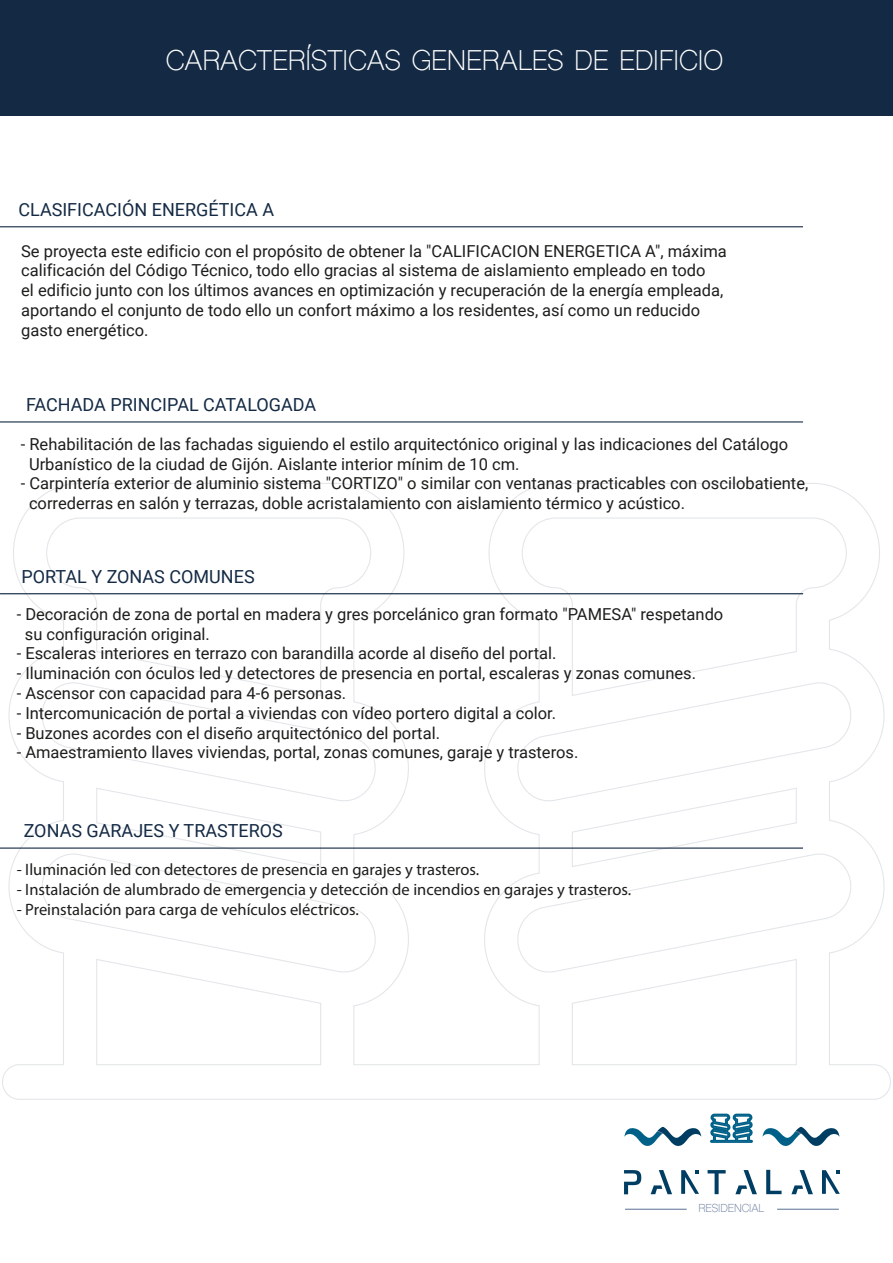
<style>
.page{position:relative;width:893px;height:1263px;background:#fff}
.page>*{position:absolute;margin:0;border:0;box-sizing:border-box;transform-origin:0 0}
.t1{font:27px "Shree Dev 0714";color:#fff}
.t2{font:18px "Roboto";color:#142a44}
.t3{font:16.5px/19.8px "Roboto";color:#1d1d1b}
.t4{font:16.5px "Myriad Pro";color:#1d1d1b}
.t5{font:10.95px "Shree Dev 0714";color:#6c7fa0}
</style>
<div class="page">
<div style="left:0;top:0;width:893px;height:115px;background:#142a44"></div>
<hr style="left:0;top:593px;width:803px;height:1px;background:#142a44">
<hr style="left:625px;top:1209px;width:62px;height:1px;background:#6c7fa0">
<hr style="left:777px;top:1209px;width:62px;height:1px;background:#6c7fa0">
<svg style="left:624px;top:1127px;width:77px;height:19px"></svg>
<svg style="left:710px;top:1113px;width:43px;height:30px"></svg>
<svg style="left:762px;top:1127px;width:77px;height:19px"></svg>
<svg style="left:651px;top:1170px;width:21px;height:24px"></svg>
<svg style="left:735px;top:1170px;width:22px;height:24px"></svg>
<svg style="left:791px;top:1170px;width:22px;height:24px"></svg>
<svg style="left:624px;top:1170px;width:17px;height:24px"></svg>
<svg style="left:681px;top:1170px;width:18px;height:24px"></svg>
<svg style="left:822px;top:1170px;width:18px;height:24px"></svg>
<svg style="left:708px;top:1170px;width:18px;height:24px"></svg>
<svg style="left:766px;top:1170px;width:15px;height:24px"></svg>
<hr style="left:0;top:226px;width:803px;height:1px;background:#142a44">
<hr style="left:0;top:421px;width:803px;height:1px;background:#142a44">
<hr style="left:0;top:847px;width:803px;height:2px;background:#142a44">
<svg style="left:2px;top:483px;width:889px;height:617px"></svg>
<h1 class="t1" style="left:166px;top:44px;width:559px">CARACTERÍSTICAS GENERALES DE EDIFICIO</h1>
<p class="t2" style="left:18px;top:197px;width:257px">CLASIFICACIÓN ENERGÉTICA A</p>
<p class="t3" style="left:21px;top:240px;width:707px">Se proyecta este edificio con el propósito de obtener la "CALIFICACION ENERGETICA A", máxima calificación del Código Técnico, todo ello gracias al sistema de aislamiento empleado en todo<br>el edificio junto con los últimos avances en optimización y recuperación de la energía empleada, aportando el conjunto de todo ello un confort máximo a los residentes, así como un reducido gasto energético.</p>
<p class="t2" style="left:26px;top:392px;width:292px">FACHADA PRINCIPAL CATALOGADA</p>
<p class="t3" style="left:29px;top:433px;width:761px;text-indent:-8px">- Rehabilitación de las fachadas siguiendo el estilo arquitectónico original y las indicaciones del Catálogo<br>Urbanístico de la ciudad de Gijón. Aislante interior mínim de 10 cm.</p>
<p class="t3" style="left:29px;top:473px;width:781px;text-indent:-8px">- Carpintería exterior de aluminio sistema "CORTIZO" o similar con ventanas practicables con oscilobatiente, correderras en salón y terrazas, doble acristalamiento con aislamiento térmico y acústico.</p>
<p class="t2" style="left:21px;top:564px;width:235px">PORTAL Y ZONAS COMUNES</p>
<p class="t3" style="left:25px;top:603px;width:700px;text-indent:-8px">- Decoración de zona de portal en madera y gres porcelánico gran formato "PAMESA" respetando su configuración original.</p>
<p class="t3" style="left:17px;top:643px;width:541px">- Escaleras interiores en terrazo con barandilla acorde al diseño del portal.</p>
<p class="t3" style="left:17px;top:663px;width:681px">- Iluminación con óculos led y detectores de presencia en portal, escaleras y zonas comunes.</p>
<p class="t3" style="left:17px;top:683px;width:331px">- Ascensor con capacidad para 4-6 personas.</p>
<p class="t3" style="left:17px;top:702px;width:541px">- Intercomunicación de portal a viviendas con vídeo portero digital a color.</p>
<p class="t3" style="left:17px;top:722px;width:425px">- Buzones acordes con el diseño arquitectónico del portal.</p>
<p class="t3" style="left:17px;top:742px;width:563px">- Amaestramiento llaves viviendas, portal, zonas comunes, garaje y trasteros.</p>
<p class="t2" style="left:24px;top:818px;width:261px">ZONAS GARAJES Y TRASTEROS</p>
<p class="t4" style="left:17px;top:860px;width:464px">- Iluminación led con detectores de presencia en garajes y trasteros.</p>
<p class="t4" style="left:17px;top:879px;width:616px">- Instalación de alumbrado de emergencia y detección de incendios en garajes y trasteros.</p>
<p class="t4" style="left:17px;top:899px;width:344px">- Preinstalación para carga de vehículos eléctricos.</p>
<p class="t5" style="left:698px;top:1202px;width:68px">RESIDENCIAL</p>
</div>
